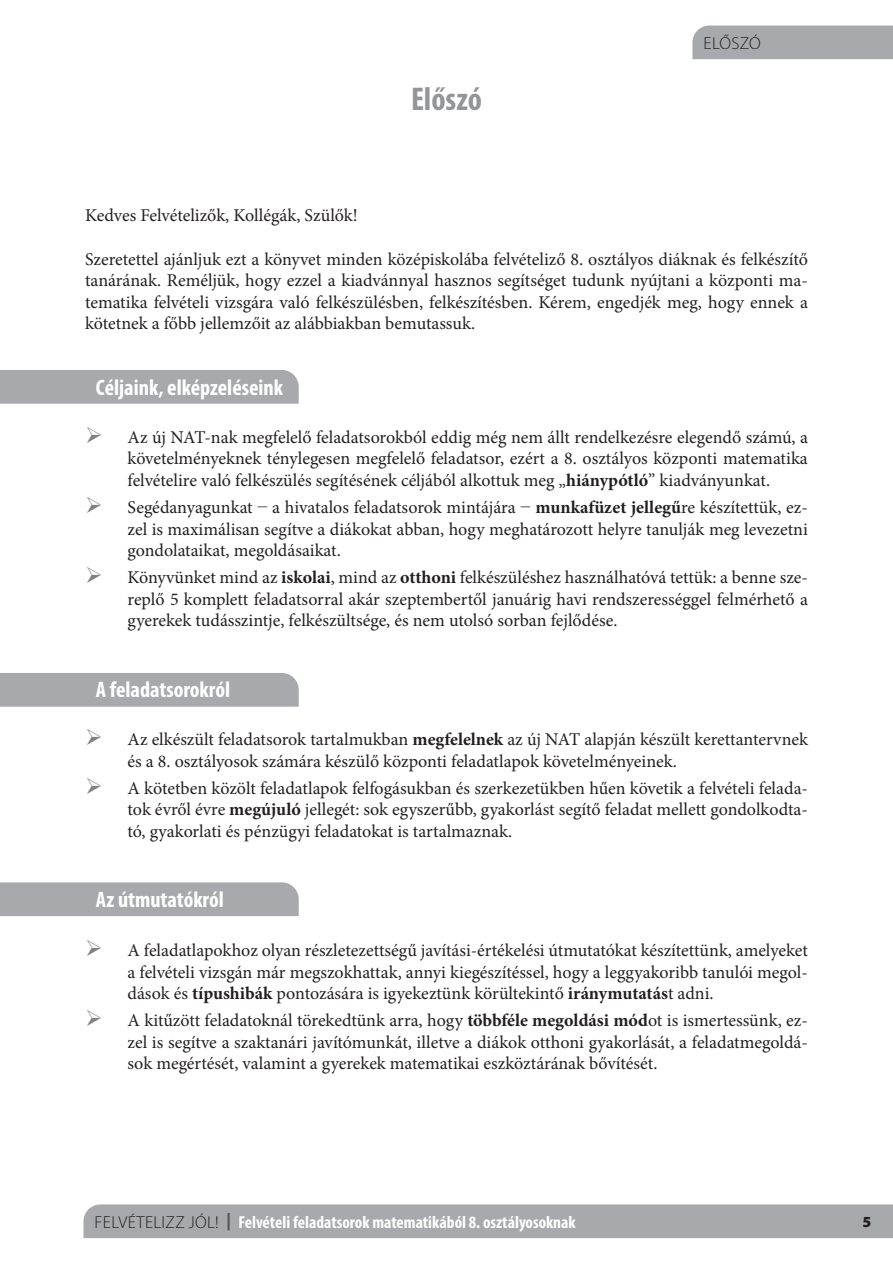
<style>
.page{position:relative;width:893px;height:1263px;background:#fff}
.page>*{position:absolute;margin:0;border:0;box-sizing:border-box;transform-origin:0 0}
.t1{font:700 condensed 33px "Myriad Pro";color:#939598}
.t2{font:700 condensed 22.5px "Myriad Pro";color:#fff}
.t3{font:18px/21.6px "Minion Pro";color:#231f20;text-align:justify}
.t4{font:700 condensed 17.4px "Myriad Pro";color:#fff}
.t5{font:300 17.4px "Myriad Pro";letter-spacing:.02em;color:#231f20}
.t6{font:900 15.45px "Myriad Pro";color:#231f20}
.s1{color:#808285}
.s2{font-weight:700}
.s3{font-family:"Times New Roman"}
.s4{font-weight:300;font-stretch:normal;color:#231f20}
.s5{font-weight:900;font-stretch:normal;color:#57585a}
</style>
<div class="page">
<div style="left:83px;top:1204px;width:810px;height:34px;background:#a8a9ad"></div>
<div style="left:692px;top:26px;width:201px;height:33px;background:#a8a9ad"></div>
<div style="left:0;top:673px;width:299px;height:34px;background:#a8a9ad"></div>
<div style="left:0;top:882px;width:299px;height:34px;background:#a8a9ad"></div>
<div style="left:0;top:370px;width:299px;height:34px;background:#a8a9ad"></div>
<h1 class="t1" style="left:411px;top:78px;width:72px">Előszó</h1>
<p class="t5" style="left:704px;top:34px;width:59px">ELŐSZÓ</p>
<p class="t3" style="left:85px;top:205px;width:274px">Kedves Felvételizők, Kollégák, Szülők!</p>
<p class="t3" style="left:85px;top:248px;width:724px">Szeretettel ajánljuk ezt a könyvet minden középiskolába felvételiző 8. osztályos diáknak és felkészítő tanárának. Reméljük, hogy ezzel a kiadvánnyal hasznos segítséget tudunk nyújtani a központi ma&shy;tematika felvételi vizsgára való felkészülésben, felkészítésben. Kérem, engedjék meg, hogy ennek a kötetnek a főbb jellemzőit az alábbiakban bemutassuk.</p>
<p class="t2" style="left:96px;top:374px;width:189px">Céljaink, elképzeléseink</p>
<p class="t3" style="left:128px;top:426px;width:682px;text-indent:-43px"><span class="s1">➢</span> Az új NAT-nak megfelelő feladatsorokból eddig még nem állt rendelkezésre elegendő számú, a követelményeknek ténylegesen megfelelő feladatsor, ezért a 8. osztályos központi matematika felvételire való felkészülés segítésének céljából alkottuk meg „<span class="s2">hiánypótló</span>” kiadványunkat.</p>
<p class="t3" style="left:128px;top:497px;width:682px;text-indent:-43px"><span class="s1">➢</span> Segédanyagunkat <span class="s3">−</span> a hivatalos feladatsorok mintájára <span class="s3">−</span> <span class="s2">munkafüzet jellegű</span>re készítettük, ez&shy;zel is maximálisan segítve a diákokat abban, hogy meghatározott helyre tanulják meg levezetni gondolataikat, megoldásaikat.</p>
<p class="t3" style="left:128px;top:567px;width:682px;text-indent:-43px"><span class="s1">➢</span> Könyvünket mind az <span class="s2">iskolai</span>, mind az <span class="s2">otthoni</span> felkészüléshez használhatóvá tettük: a benne sze&shy;replő 5 komplett feladatsorral akár szeptembertől januárig havi rendszerességgel felmérhető a gyerekek tudásszintje, felkészültsége, és nem utolsó sorban fejlődése.</p>
<p class="t2" style="left:96px;top:675px;width:136px">A feladatsorokról</p>
<p class="t3" style="left:128px;top:729px;width:682px;text-indent:-43px"><span class="s1">➢</span> Az elkészült feladatsorok tartalmukban <span class="s2">megfelelnek</span> az új NAT alapján készült kerettantervnek és a 8. osztályosok számára készülő központi feladatlapok követelményeinek.</p>
<p class="t3" style="left:128px;top:777px;width:682px;text-indent:-43px"><span class="s1">➢</span> A kötetben közölt feladatlapok felfogásukban és szerkezetükben hűen követik a felvételi felada&shy;tok évről évre <span class="s2">megújuló</span> jellegét: sok egyszerűbb, gyakorlást segítő feladat mellett gondolkodta&shy;tó, gyakorlati és pénzügyi feladatokat is tartalmaznak.</p>
<p class="t2" style="left:96px;top:886px;width:129px">Az útmutatókról</p>
<p class="t3" style="left:128px;top:939px;width:682px;text-indent:-43px"><span class="s1">➢</span> A feladatlapokhoz olyan részletezettségű javítási-értékelési útmutatókat készítettünk, amelyeket a felvételi vizsgán már megszokhattak, annyi kiegészítéssel, hogy a leggyakoribb tanulói megol&shy;dások és <span class="s2">típushibák</span> pontozására is igyekeztünk körültekintő <span class="s2">iránymutatás</span>t adni.</p>
<p class="t3" style="left:128px;top:1010px;width:682px;text-indent:-43px"><span class="s1">➢</span> A kitűzött feladatoknál törekedtünk arra, hogy <span class="s2">többféle megoldási mód</span>ot is ismertessünk, ez&shy;zel is segítve a szaktanári javítómunkát, illetve a diákok otthoni gyakorlását, a feladatmegoldá&shy;sok megértését, valamint a gyerekek matematikai eszköztárának bővítését.</p>
<p class="t4" style="left:95px;top:1211px;width:483px"><span class="s4">FELVÉTELIZZ JÓL!</span> <span class="s5">|</span> Felvételi feladatsorok matematikából 8. osztályosoknak</p>
<p class="t6" style="left:862px;top:1211px;width:10px">5</p>
</div>
